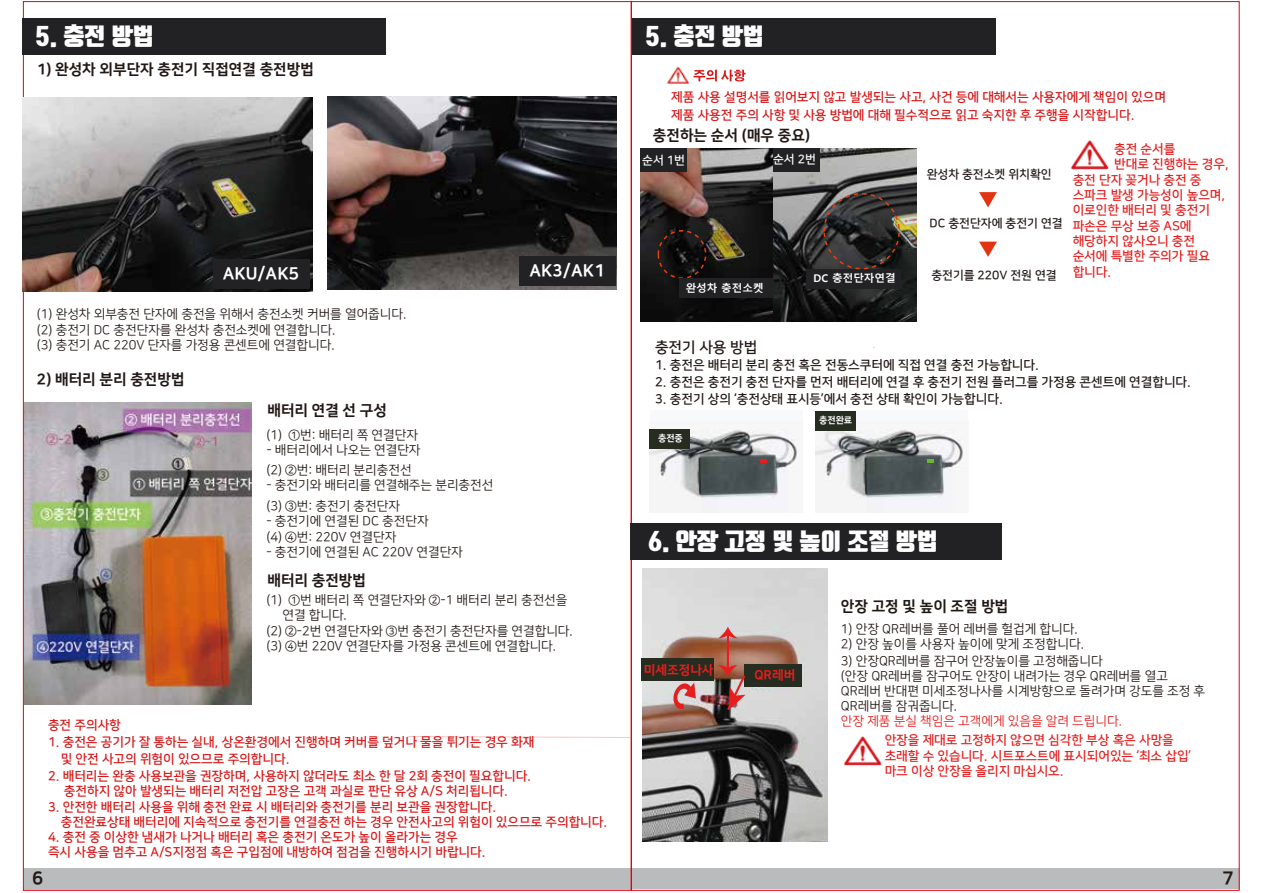
<style>
.page{position:relative;width:1263px;height:893px;background:#fff}
.page>*{position:absolute;margin:0;border:0;box-sizing:border-box;transform-origin:0 0}
.t1{font:23.25px "Tmon Monsori OTF Black";color:#fff}
.t2{font:18px "Nanum Square EB";color:#221815}
.t3{font:16.95px "Nanum Square EB";color:#fff}
.t4{font:14.85px "Nanum Square EB";color:#221815}
.t5{font:14.85px "Nanum Square B";color:#221815}
.t6{font:12.75px/15.3px "Nanum Square R";color:#221815}
.t7{font:12.75px/15.3px "Nanum Square B";color:#d71718}
.t8{font:12.75px/15.3px "Nanum Square B";color:#e51f1f}
.t9{font:12.75px "Nanum Square B";color:#221815}
.t10{font:12.75px "Nanum Square R";color:#e51f1f}
.t11{font:12.75px "Nanum Square EB";color:#e51f1f}
.t12{font:11.85px "Nanum Square B";color:#221815}
.t13{font:11.85px "Nanum Square B";color:#fff}
.t14{font:700 10.65px "Malgun Gothic";color:#fff}
.t15{font:9.15px "Nanum Square EB";color:#fff}
</style>
<div class="page">
<div style="left:24px;top:868px;width:607px;height:21px;background:#babbbd"></div>
<div style="left:632px;top:868px;width:608px;height:21px;background:#babbbd"></div>
<img style="left:643px;top:569px;width:185px;height:272px">
<div style="left:630px;top:523px;width:371px;height:37px;background:#222224"></div>
<img style="left:844px;top:736px;width:38px;height:30px">
<div style="left:744px;top:664px;width:58px;height:23px;background:#272c20"></div>
<div style="left:641px;top:658px;width:72px;height:23px;background:#272c20"></div>
<svg style="left:672px;top:682px;width:24px;height:27px"></svg>
<hr style="left:727px;top:634px;width:2px;height:35px;background:#e51f1f">
<svg style="left:718px;top:627px;width:19px;height:11px"></svg>
<svg style="left:718px;top:665px;width:29px;height:47px"></svg>
<img style="left:25px;top:402px;width:226px;height:302px">
<img style="left:328px;top:97px;width:289px;height:192px">
<div style="left:23px;top:18px;width:363px;height:36px;background:#222224"></div>
<div style="left:633px;top:18px;width:363px;height:36px;background:#222224"></div>
<svg style="left:446px;top:737px;width:184px;height:1px"></svg>
<img style="left:22px;top:98px;width:290px;height:193px">
<div style="left:213px;top:259px;width:96px;height:30px;background:#222224"></div>
<div style="left:520px;top:257px;width:96px;height:29px;background:#222224"></div>
<img style="left:641px;top:148px;width:276px;height:174px">
<div style="left:650px;top:411px;width:152px;height:12px;background:#f8f9fa"></div>
<div style="left:815px;top:411px;width:153px;height:12px;background:#f8f9fa"></div>
<img style="left:1071px;top:140px;width:38px;height:30px">
<img style="left:667px;top:66px;width:22px;height:18px">
<svg style="left:693px;top:70px;width:52px;height:12px"></svg>
<img style="left:650px;top:429px;width:147px;height:84px">
<img style="left:815px;top:429px;width:148px;height:84px">
<svg style="left:760px;top:459px;width:7px;height:4px"></svg>
<svg style="left:927px;top:459px;width:7px;height:4px"></svg>
<div style="left:650px;top:429px;width:40px;height:20px;background:#272c20"></div>
<div style="left:815px;top:411px;width:41px;height:19px;background:#272c20"></div>
<div style="left:640px;top:148px;width:46px;height:24px;background:#222224"></div>
<div style="left:657px;top:230px;width:49px;height:49px;border:2px dashed #e64010;border-radius:50%"></div>
<div style="left:679px;top:278px;width:95px;height:20px;background:#222224"></div>
<div style="left:806px;top:269px;width:95px;height:20px;background:#222224"></div>
<div style="left:823px;top:193px;width:77px;height:76px;border:2px dashed #e64010;border-radius:50%"></div>
<div style="left:773px;top:148px;width:47px;height:24px;background:#222224"></div>
<svg style="left:979px;top:192px;width:18px;height:15px"></svg>
<svg style="left:979px;top:242px;width:18px;height:15px"></svg>
<h1 class="t1" style="left:36px;top:23px;width:120px">5. 충전 방법</h1>
<p class="t4" style="left:37px;top:61px;width:278px">1) 완성차 외부단자 충전기 직접연결 충전방법</p>
<h3 class="t3" style="left:223px;top:264px;width:78px">AKU/AK5</h3>
<h3 class="t3" style="left:529px;top:261px;width:77px">AK3/AK1</h3>
<p class="t6" style="left:37px;top:307px;width:371px">(1) 완성차 외부충전 단자에 충전을 위해서 충전소켓 커버를 열어줍니다. (2) 충전기 DC 충전단자를 완성차 충전소켓에 연결합니다.<br>(3) 충전기 AC 220V 단자를 가정용 콘센트에 연결합니다.</p>
<p class="t4" style="left:37px;top:371px;width:149px">2) 배터리 분리 충전방법</p>
<p class="t4" style="left:267px;top:402px;width:121px">배터리 연결 선 구성</p>
<p class="t6" style="left:266px;top:427px;width:153px">(1) ①번: 배터리 쪽 연결단자</p>
<p class="t6" style="left:266px;top:443px;width:156px">- 배터리에서 나오는 연결단자</p>
<p class="t6" style="left:266px;top:463px;width:147px">(2) ②번: 배터리 분리충전선</p>
<p class="t6" style="left:266px;top:475px;width:228px;line-height:20.5px">- 충전기와 배터리를 연결해주는 분리충전선 (3) ③번: 충전기 충전단자</p>
<p class="t6" style="left:266px;top:514px;width:164px">- 충전기에 연결된 DC 충전단자 (4) ④번: 220V 연결단자</p>
<p class="t6" style="left:266px;top:545px;width:198px">- 충전기에 연결된 AC 220V 연결단자</p>
<p class="t4" style="left:267px;top:572px;width:100px">배터리 충전방법</p>
<p class="t6" style="left:266px;top:592px;width:303px">(1) ①번 배터리 쪽 연결단자와 ②-1 배터리 분리 충전선을</p>
<p class="t6" style="left:282px;top:608px;width:66px">연결 합니다.</p>
<p class="t6" style="left:266px;top:623px;width:308px">(2) ②-2번 연결단자와 ③번 충전기 충전단자를 연결합니다.</p>
<p class="t6" style="left:266px;top:638px;width:291px">(3) ④번 220V 연결단자를 가정용 콘센트에 연결합니다.</p>
<p class="t7" style="left:48px;top:717px;width:74px">충전 주의사항</p>
<p class="t7" style="left:61px;top:734px;width:475px;line-height:17px;text-indent:-13px">1. 충전은 공기가 잘 통하는 실내, 상온환경에서 진행하며 커버를 덮거나 물을 튀기는 경우 화재 및 안전 사고의 위험이 있으므로 주의합니다.</p>
<p class="t7" style="left:48px;top:768px;width:484px;text-align:center">2. 배터리는 완충 사용보관을 권장하며, 사용하지 않더라도 최소 한 달 2회 충전이 필요합니다. 충전하지 않아 발생되는 배터리 저전압 고장은 고객 과실로 판단 유상 A/S 처리됩니다.</p>
<p class="t7" style="left:61px;top:799px;width:548px;text-indent:-13px">3. 안전한 배터리 사용을 위해 충전 완료 시 배터리와 충전기를 분리 보관을 권장합니다.<br>충전완료상태 배터리에 지속적으로 충전기를 연결충전 하는 경우 안전사고의 위험이 있으므로 주의합니다.</p>
<p class="t7" style="left:48px;top:830px;width:439px">4. 충전 중 이상한 냄새가 나거나 배터리 혹은 충전기 온도가 높이 올라가는 경우<br>즉시 사용을 멈추고 A/S지정점 혹은 구입점에 내방하여 점검을 진행하시기 바랍니다.</p>
<h1 class="t1" style="left:646px;top:23px;width:120px">5. 충전 방법</h1>
<p class="t7" style="left:671px;top:88px;width:496px;line-height:18px">제품 사용 설명서를 읽어보지 않고 발생되는 사고, 사건 등에 대해서는 사용자에게 책임이 있으며 제품 사용전 주의 사항 및 사용 방법에 대해 필수적으로 읽고 숙지한 후 주행을 시작합니다.</p>
<p class="t4" style="left:653px;top:128px;width:159px">충전하는 순서 (매우 중요)</p>
<p class="t13" style="left:642px;top:154px;width:44px">순서 1번</p>
<p class="t13" style="left:773px;top:153px;width:44px">순서 2번</p>
<p class="t14" style="left:686px;top:282px;width:80px">완성차 충전소켓</p>
<p class="t14" style="left:814px;top:272px;width:84px">DC 충전단자연결</p>
<p class="t12" style="left:927px;top:168px;width:127px">완성차 충전소켓 위치확인</p>
<p class="t12" style="left:929px;top:217px;width:135px">DC 충전단자에 충전기 연결</p>
<p class="t12" style="left:931px;top:269px;width:127px">충전기를 220V 전원 연결</p>
<p class="t8" style="left:1114px;top:142px;width:63px">충전 순서를</p>
<p class="t8" style="left:1114px;top:157px;width:116px">반대로 진행하는 경우,</p>
<p class="t8" style="left:1073px;top:172px;width:130px">충전 단자 꽂거나 충전 중</p>
<p class="t8" style="left:1073px;top:188px;width:154px">스파크 발생 가능성이 높으며,</p>
<p class="t8" style="left:1073px;top:203px;width:139px">이로인한 배터리 및 충전기</p>
<p class="t8" style="left:1073px;top:218px;width:120px">파손은 무상 보증 AS에</p>
<p class="t8" style="left:1073px;top:234px;width:124px">해당하지 않사오니 충전</p>
<p class="t8" style="left:1073px;top:249px;width:139px">순서에 특별한 주의가 필요</p>
<p class="t8" style="left:1073px;top:264px;width:40px">합니다.</p>
<p class="t5" style="left:655px;top:339px;width:104px">충전기 사용 방법</p>
<p class="t9" style="left:655px;top:358px;width:385px">1. 충전은 배터리 분리 충전 혹은 전동스쿠터에 직접 연결 충전 가능합니다.</p>
<p class="t9" style="left:655px;top:375px;width:537px">2. 충전은 충전기 충전 단자를 먼저 배터리에 연결 후 충전기 전원 플러그를 가정용 콘센트에 연결합니다.</p>
<p class="t9" style="left:655px;top:392px;width:349px">3. 충전기 상의 ‘충전상태 표시등’에서 충전 상태 확인이 가능합니다.</p>
<p class="t15" style="left:658px;top:433px;width:26px">충전중</p>
<p class="t15" style="left:819px;top:415px;width:35px">충전완료</p>
<h1 class="t1" style="left:648px;top:528px;width:291px">6. 안장 고정 및 높이 조절 방법</h1>
<p class="t11" style="left:644px;top:663px;width:71px">미세조정나사</p>
<p class="t11" style="left:754px;top:668px;width:42px">QR레버</p>
<p class="t4" style="left:841px;top:598px;width:169px">안장 고정 및 높이 조절 방법</p>
<p class="t6" style="left:841px;top:621px;width:238px">1) 안장 QR레버를 풀어 레버를 헐겁게 합니다.</p>
<p class="t6" style="left:841px;top:637px;width:244px">2) 안장 높이를 사용자 높이에 맞게 조정합니다.</p>
<p class="t6" style="left:841px;top:653px;width:366px">3) 안장QR레버를 잠구어 안장높이를 고정해줍니다<br>(안장 QR레버를 잠구어도 안장이 내려가는 경우 QR레버를 열고<br>QR레버 반대편 미세조정나사를 시계방향으로 돌려가며 강도를 조정 후<br>QR레버를 잠궈줍니다.</p>
<p class="t10" style="left:841px;top:714px;width:282px">안장 제품 분실 책임은 고객에게 있음을 알려 드립니다.</p>
<p class="t8" style="left:885px;top:733px;width:308px">안장을 제대로 고정하지 않으면 심각한 부상 혹은 사망을 초래할 수 있습니다. 시트포스트에 표시되어있는 ‘최소 삽입’ 마크 이상 안장을 올리지 마십시오.</p>
<h2 class="t2" style="left:32px;top:869px;width:13px">6</h2>
<h2 class="t2" style="left:1222px;top:869px;width:13px">7</h2>
</div>
